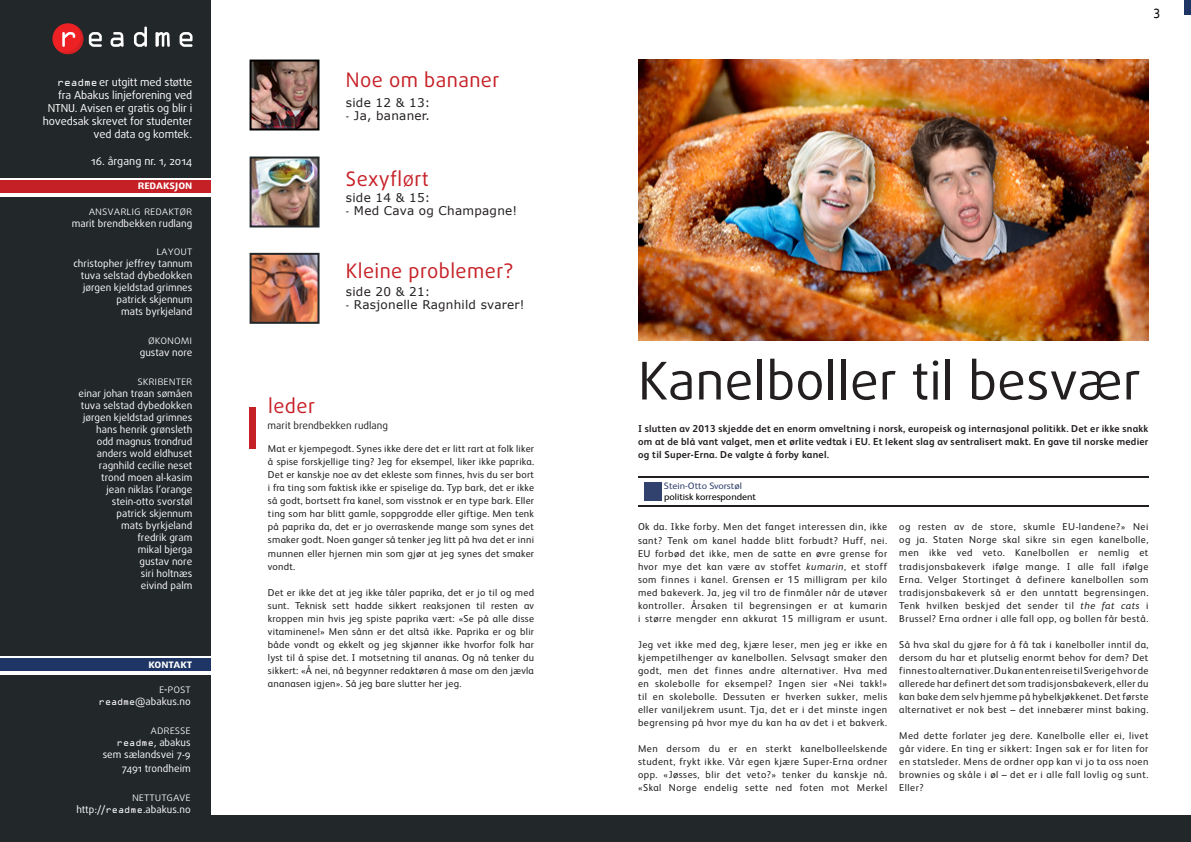
<style>
.page{position:relative;width:1191px;height:842px;background:#fff}
.page>*{position:absolute;margin:0;border:0;box-sizing:border-box;transform-origin:0 0}
.t1{font:52px "Daxline Pro";color:#231f20}
.t2{font:20px "Daxline Pro";letter-spacing:.02em;color:#c62026}
.t3{font:14px "Corbel";color:#000}
.t4{font:12px "Verdana";letter-spacing:.02em;color:#231f20}
.t5{font:300 12px "Daxline Pro";color:#fff}
.t6{font:700 12px "Daxline Pro";color:#fff}
.t7{font:11px/13.2px "Daxline Pro";letter-spacing:-.01em;color:#fff;text-align:right}
.t8{font:10px/13px "FS Albert";letter-spacing:.05em;color:#231f20;text-align:justify}
.t9{font:10px/12px "Daxline Pro";color:#fff;text-align:right}
.t10{font:700 10px/13px "FS Albert";letter-spacing:.025em;color:#231f20;text-align:justify}
.t11{font:10px "Daxline Pro";color:#231f20}
.t12{font:9.3px "FS Albert";color:#000;scale:1.08 1}
.t13{font:9.3px "FS Albert";color:#32426e;scale:1.08 1}
.s1{font-family:"OCRA Extended"}
.s2{font-family:"FS Albert"}
.s3{font-family:"FS Albert";font-weight:400}
.s4{font-style:italic}
</style>
<div class="page">
<div style="left:0;top:0;width:210px;height:842px;background:#222729"></div>
<svg style="left:52px;top:23px;width:31px;height:31px"></svg>
<svg style="left:58px;top:25px;width:25px;height:29px"></svg>
<svg style="left:89px;top:32px;width:13px;height:15px"></svg>
<svg style="left:111px;top:32px;width:13px;height:15px"></svg>
<svg style="left:134px;top:27px;width:13px;height:20px"></svg>
<svg style="left:155px;top:32px;width:15px;height:15px"></svg>
<svg style="left:180px;top:32px;width:12px;height:15px"></svg>
<div style="left:203px;top:815px;width:988px;height:27px;background:#222729"></div>
<div style="left:1183px;top:0;width:8px;height:15px;background:#1e3565"></div>
<div style="left:249px;top:407px;width:7px;height:42px;background:#c52026"></div>
<img style="left:252px;top:63px;width:64px;height:64px">
<div style="left:249px;top:60px;width:70px;height:70px;border:2px solid #000"></div>
<img style="left:252px;top:256px;width:64px;height:65px">
<div style="left:249px;top:253px;width:70px;height:71px;border:2px solid #222729"></div>
<img style="left:252px;top:160px;width:64px;height:64px">
<div style="left:249px;top:157px;width:70px;height:70px;border:2px solid #222729"></div>
<div style="left:0;top:179px;width:210px;height:14px;background:#c52026"></div>
<hr style="left:0;top:178px;width:210px;height:1px;background:#fff">
<hr style="left:0;top:193px;width:210px;height:3px;background:#fff">
<div style="left:0;top:657px;width:210px;height:14px;background:#1e3565"></div>
<hr style="left:0;top:672px;width:210px;height:3px;background:#fff">
<hr style="left:0;top:656px;width:210px;height:2px;background:#fff">
<div style="left:644px;top:482px;width:17px;height:18px;background:#32426e"></div>
<hr style="left:638px;top:476px;width:510px;height:2px;background:#231f20">
<hr style="left:638px;top:505px;width:510px;height:1px;background:#231f20">
<img style="left:638px;top:60px;width:510px;height:280px">
<p class="t7" style="left:43px;top:75px;width:151px"><span class="s1">readme</span> er utgitt med støtte fra Abakus linjeforening ved<br>NTNU. Avisen er gratis og blir i hovedsak skrevet for studenter ved data og komtek.</p>
<p class="t7" style="left:91px;top:154px;width:103px">16. årgang nr. 1, 2014</p>
<p class="t6" style="left:138px;top:177px;width:56px">redaksjon</p>
<p class="t5" style="left:89px;top:202px;width:105px">ansvarlig redaktør</p>
<p class="t9" style="left:72px;top:217px;width:122px">marit brendbekken rudlang</p>
<p class="t5" style="left:156px;top:243px;width:38px">layout</p>
<p class="t9" style="left:73px;top:258px;width:120px">christopher jeffrey tannum tuva selstad dybedokken jørgen kjeldstad grimnes patrick skjennum<br>mats byrkjeland</p>
<p class="t5" style="left:148px;top:332px;width:46px">økonomi</p>
<p class="t9" style="left:140px;top:347px;width:54px">gustav nore</p>
<p class="t5" style="left:137px;top:373px;width:56px">skribenter</p>
<p class="t9" style="left:79px;top:387px;width:115px">einar johan trøan sømåen tuva selstad dybedokken jørgen kjeldstad grimnes hans henrik grønsleth odd magnus trondrud anders wold eldhuset ragnhild cecilie neset trond moen al<span class="s2">-</span>kasim<br>jean niklas l’orange stein<span class="s2">-</span>otto svorstøl<br>patrick skjennum<br>mats byrkjeland<br>fredrik gram<br>mikal bjerga<br>gustav nore<br>siri holtnæs<br>eivind palm</p>
<p class="t6" style="left:148px;top:656px;width:46px">kontakt</p>
<p class="t5" style="left:159px;top:681px;width:33px">e<span class="s3">-</span>post</p>
<p class="t9" style="left:99px;top:695px;width:93px"><span class="s1">readme</span>@abakus.no</p>
<p class="t5" style="left:150px;top:721px;width:42px">adresse</p>
<p class="t9" style="left:103px;top:736px;width:89px"><span class="s1">readme</span>, abakus sem sælandsvei 7<span class="s2">-</span>9</p>
<p class="t9" style="left:122px;top:763px;width:70px">7491 trondheim</p>
<p class="t5" style="left:132px;top:789px;width:60px">nettutgave</p>
<p class="t9" style="left:76px;top:803px;width:116px">http://<span class="s1">readme</span>.abakus.no</p>
<h2 class="t2" style="left:346px;top:67px;width:155px">Noe om bananer</h2>
<p class="t4" style="left:346px;top:94px;width:86px">side 12 &amp; 13:</p>
<p class="t4" style="left:346px;top:107px;width:85px"><span class="s2">-</span> Ja, bananer.</p>
<h2 class="t2" style="left:346px;top:165px;width:84px">Sexyflørt</h2>
<p class="t4" style="left:346px;top:190px;width:86px">side 14 &amp; 15:</p>
<p class="t4" style="left:346px;top:203px;width:173px"><span class="s2">-</span> Med Cava og Champagne!</p>
<h2 class="t2" style="left:346px;top:257px;width:169px">Kleine problemer?</h2>
<p class="t4" style="left:346px;top:283px;width:86px">side 20 &amp; 21:</p>
<p class="t4" style="left:346px;top:296px;width:180px"><span class="s2">-</span> Rasjonelle Ragnhild svarer!</p>
<h2 class="t2" style="left:268px;top:393px;width:48px">leder</h2>
<p class="t11" style="left:267px;top:419px;width:122px">marit brendbekken rudlang</p>
<p class="t8" style="left:268px;top:442px;width:268px">Mat er kjempegodt. Synes ikke dere det er litt rart at folk liker å spise forskjellige ting? Jeg for eksempel, liker ikke paprika.<br>Det er kanskje noe av det ekleste som finnes, hvis du ser bort i fra ting som faktisk ikke er spiselige da. Typ bark, det er ikke så godt, bortsett fra kanel, som visstnok er en type bark. Eller ting som har blitt gamle, soppgrodde eller giftige. Men tenk på paprika da, det er jo overraskende mange som synes det smaker godt. Noen ganger så tenker jeg litt på hva det er inni munnen eller hjernen min som gjør at jeg synes det smaker vondt.</p>
<p class="t8" style="left:268px;top:585px;width:268px">Det er ikke det at jeg ikke tåler paprika, det er jo til og med sunt. Teknisk sett hadde sikkert reaksjonen til resten av kroppen min hvis jeg spiste paprika vært: «Se på alle disse vitaminene!» Men sånn er det altså ikke. Paprika er og blir både vondt og ekkelt og jeg skjønner ikke hvorfor folk har lyst til å spise det. I motsetning til ananas. Og nå tenker du sikkert: «Å nei, nå begynner redaktøren å mase om den jævla ananasen igjen». Så jeg bare slutter her jeg.</p>
<h3 class="t3" style="left:1153px;top:4px;width:9px">3</h3>
<h1 class="t1" style="left:638px;top:346px;width:504px">Kanelboller til besvær</h1>
<p class="t10" style="left:638px;top:422px;width:512px">I slutten av 2013 skjedde det en enorm omveltning i norsk, europeisk og internasjonal politikk. Det er ikke snakk om at de blå vant valget, men et ørlite vedtak i EU. Et lekent slag av sentralisert makt. En gave til norske medier og til Super-Erna. De valgte å forby kanel.</p>
<p class="t13" style="left:664px;top:480px;width:74px">Stein-Otto Svorstøl</p>
<p class="t12" style="left:664px;top:490px;width:86px">politisk korrespondent</p>
<p class="t8" style="left:638px;top:520px;width:251px">Ok da. Ikke forby. Men det fanget interessen din, ikke sant? Tenk om kanel hadde blitt forbudt? Huff, nei.<br>EU forbød det ikke, men de satte en øvre grense for hvor mye det kan være av stoffet <span class="s4">kumarin</span>, et stoff som finnes i kanel. Grensen er 15 milligram per kilo med bakeverk. Ja, jeg vil tro de finmåler når de utøver kontroller. Årsaken til begrensingen er at kumarin i større mengder enn akkurat 15 milligram er usunt.</p>
<p class="t8" style="left:638px;top:637px;width:251px">Jeg vet ikke med deg, kjære leser, men jeg er ikke en kjempetilhenger av kanelbollen. Selvsagt smaker den godt, men det finnes andre alternativer. Hva med en skolebolle for eksempel? Ingen sier «Nei takk!» til en skolebolle. Dessuten er hverken sukker, melis eller vaniljekrem usunt. Tja, det er i det minste ingen begrensing på hvor mye du kan ha av det i et bakverk.</p>
<p class="t8" style="left:638px;top:741px;width:251px">Men dersom du er en sterkt kanelbolleelskende student, frykt ikke. Vår egen kjære Super-Erna ordner opp. «Jøsses, blir det veto?» tenker du kanskje nå. «Skal Norge endelig sette ned foten mot Merkel</p>
<p class="t8" style="left:899px;top:520px;width:251px">og resten av de store, skumle EU-landene?» Nei og ja. Staten Norge skal sikre sin egen kanelbolle, men ikke ved veto. Kanelbollen er nemlig et tradisjonsbakeverk ifølge mange. I alle fall ifølge Erna. Velger Stortinget å definere kanelbollen som tradisjonsbakeverk så er den unntatt begrensingen.<br>Tenk hvilken beskjed det sender til <span class="s4">the fat cats</span> i Brussel? Erna ordner i alle fall opp, og bollen får bestå.</p>
<p class="t8" style="left:899px;top:637px;width:251px">Så hva skal du gjøre for å få tak i kanelboller inntil da, dersom du har et plutselig enormt behov for dem? Det finnes to alternativer. Du kan enten reise til Sverige hvor de allerede har definert det som tradisjonsbakeverk, eller du kan bake dem selv hjemme på hybelkjøkkenet. Det første alternativet er nok best – det innebærer minst baking.</p>
<p class="t8" style="left:899px;top:728px;width:251px">Med dette forlater jeg dere. Kanelbolle eller ei, livet går videre. En ting er sikkert: Ingen sak er for liten for en statsleder. Mens de ordner opp kan vi jo ta oss noen brownies og skåle i øl – det er i alle fall lovlig og sunt.<br>Eller?</p>
</div>
